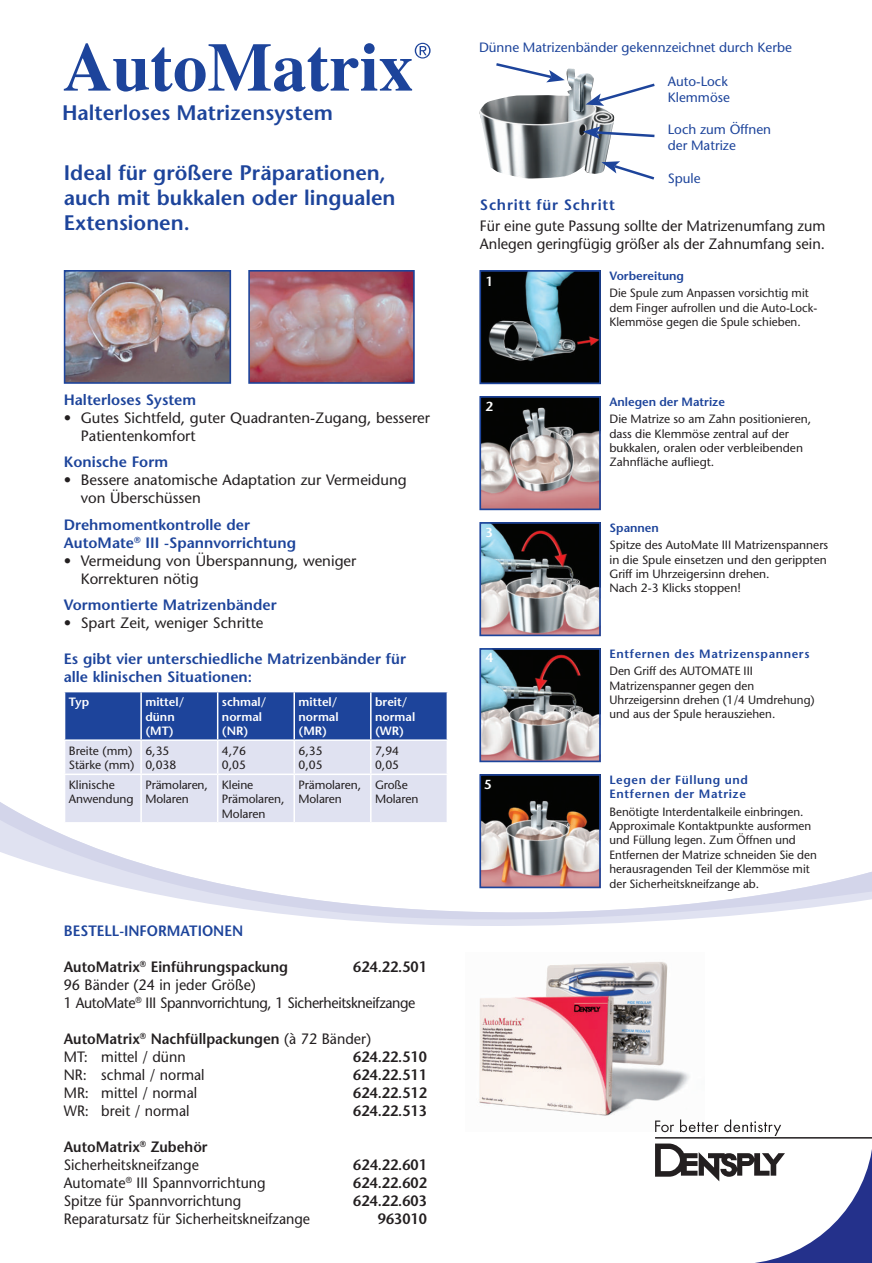
<style>
.page{position:relative;width:872px;height:1263px;background:#fff}
.page>*{position:absolute;margin:0;border:0;box-sizing:border-box;transform-origin:0 0}
.t1{font:600 21px/25.2px "Stone Sans";color:#1d449b}
.t2{font:15px/18px "Stone Sans";color:#231f20}
.t3{font:15px/18px "Stone Sans";color:#231f20;scale:.95 1}
.t4{font:600 15px/18px "Stone Sans";color:#1d449b}
.t5{font:600 15px/18px "Stone Sans";color:#231f20;scale:.95 1}
.t6{font:15px/18px "Stone Sans";letter-spacing:-.025em;color:#231f20;scale:.95 1}
.t7{font:600 15px "Stone Sans";color:#1d449b;scale:.95 1}
.t8{font:600 15px "Stone Sans";letter-spacing:.05em;color:#1d449b}
.t9{font:13.5px/16.2px "Stone Sans";color:#1d449b}
.t10{font:600 13.05px "Stone Sans";color:#fff}
.t11{font:12px/14.4px "Stone Sans";color:#231f20}
.t12{font:600 12px/14.4px "Stone Sans";color:#fff}
.t13{font:600 12px/14.4px "Stone Sans";letter-spacing:.05em;color:#1d449b}
.t14{font:600 12px "Stone Sans";color:#1d449b}
.s1{font-weight:400}
.s2{font-weight:600}
</style>
<div class="page">
<svg style="left:0;top:802px;width:872px;height:124px"></svg>
<svg style="left:65px;top:692px;width:381px;height:130px;background:#98a7d1"></svg>
<hr style="left:140px;top:692px;width:2px;height:47px;background:#fff">
<hr style="left:217px;top:692px;width:1px;height:47px;background:#fff">
<hr style="left:293px;top:692px;width:2px;height:47px;background:#fff">
<hr style="left:370px;top:692px;width:1px;height:47px;background:#fff">
<hr style="left:64px;top:739px;width:77px;height:2px;background:#fff">
<hr style="left:141px;top:739px;width:77px;height:2px;background:#fff">
<hr style="left:140px;top:741px;width:2px;height:32px;background:#fff">
<hr style="left:218px;top:739px;width:76px;height:2px;background:#fff">
<hr style="left:217px;top:741px;width:1px;height:32px;background:#fff">
<hr style="left:294px;top:739px;width:77px;height:2px;background:#fff">
<hr style="left:293px;top:741px;width:2px;height:32px;background:#fff">
<hr style="left:371px;top:739px;width:77px;height:2px;background:#fff">
<hr style="left:370px;top:741px;width:1px;height:32px;background:#fff">
<hr style="left:64px;top:773px;width:77px;height:2px;background:#fff">
<hr style="left:64px;top:775px;width:1px;height:47px;background:#fff">
<hr style="left:141px;top:773px;width:77px;height:2px;background:#fff">
<hr style="left:140px;top:775px;width:2px;height:47px;background:#fff">
<hr style="left:218px;top:773px;width:76px;height:2px;background:#fff">
<hr style="left:217px;top:775px;width:1px;height:47px;background:#fff">
<hr style="left:294px;top:773px;width:77px;height:2px;background:#fff">
<hr style="left:293px;top:775px;width:2px;height:47px;background:#fff">
<hr style="left:371px;top:773px;width:77px;height:2px;background:#fff">
<hr style="left:370px;top:775px;width:1px;height:47px;background:#fff">
<hr style="left:446px;top:775px;width:2px;height:47px;background:#fff">
<hr style="left:64px;top:822px;width:77px;height:2px;background:#fff">
<hr style="left:141px;top:822px;width:77px;height:2px;background:#fff">
<hr style="left:218px;top:822px;width:76px;height:2px;background:#fff">
<hr style="left:294px;top:822px;width:77px;height:2px;background:#fff">
<hr style="left:371px;top:822px;width:77px;height:2px;background:#fff">
<img style="left:479px;top:962px;width:211px;height:154px">
<img style="left:482px;top:777px;width:116px;height:108px">
<div style="left:479px;top:774px;width:122px;height:114px;border:2px solid #1d449b"></div>
<img style="left:482px;top:651px;width:116px;height:108px">
<div style="left:479px;top:648px;width:122px;height:114px;border:2px solid #1d449b"></div>
<img style="left:482px;top:525px;width:116px;height:108px">
<div style="left:479px;top:522px;width:122px;height:114px;border:2px solid #1d449b"></div>
<img style="left:482px;top:399px;width:116px;height:108px">
<div style="left:479px;top:396px;width:122px;height:114px;border:2px solid #1d449b"></div>
<img style="left:482px;top:273px;width:116px;height:108px">
<div style="left:479px;top:270px;width:122px;height:114px;border:2px solid #1d449b"></div>
<img style="left:251px;top:273px;width:161px;height:108px">
<div style="left:248px;top:270px;width:167px;height:114px;border:2px solid #1d449b"></div>
<img style="left:67px;top:273px;width:161px;height:108px">
<div style="left:64px;top:270px;width:167px;height:114px;border:2px solid #1d449b"></div>
<svg style="left:655px;top:1119px;width:217px;height:144px"></svg>
<svg style="left:479px;top:63px;width:176px;height:117px"></svg>
<svg style="left:64px;top:43px;width:366px;height:49px"></svg>
<h1 class="t1" style="left:62px;top:100px;width:272px">Halterloses Matrizensystem</h1>
<h1 class="t1" style="left:64px;top:160px;width:333px">Ideal für größere Präparationen, auch mit bukkalen oder lingualen<br>Extensionen.</h1>
<p class="t4" style="left:64px;top:390px;width:134px">Halterloses System</p>
<p class="t2" style="left:81px;top:408px;width:351px;text-indent:-17px">• Gutes Sichtfeld, guter Quadranten-Zugang, besserer<br>Patientenkomfort</p>
<p class="t4" style="left:64px;top:453px;width:106px">Konische Form</p>
<p class="t2" style="left:81px;top:471px;width:327px;text-indent:-17px">• Bessere anatomische Adaptation zur Vermeidung von Überschüssen</p>
<p class="t4" style="left:64px;top:515px;width:234px">Drehmomentkontrolle der<br>AutoMate<sup>®</sup> III -Spannvorrichtung</p>
<p class="t2" style="left:81px;top:551px;width:277px;text-indent:-17px">• Vermeidung von Überspannung, weniger<br>Korrekturen nötig</p>
<p class="t4" style="left:64px;top:596px;width:214px">Vormontierte Matrizenbänder</p>
<p class="t2" style="left:64px;top:614px;width:201px">• Spart Zeit, weniger Schritte</p>
<p class="t4" style="left:64px;top:650px;width:344px">Es gibt vier unterschiedliche Matrizenbänder für alle klinischen Situationen:</p>
<p class="t12" style="left:69px;top:695px;width:22px">Typ</p>
<p class="t12" style="left:145px;top:695px;width:40px">mittel/ dünn (MT)</p>
<p class="t12" style="left:222px;top:695px;width:46px">schmal/ normal (NR)</p>
<p class="t12" style="left:298px;top:695px;width:42px;text-align:justify">mittel/ normal (MR)</p>
<p class="t12" style="left:375px;top:695px;width:42px">breit/ normal (WR)</p>
<p class="t11" style="left:69px;top:743px;width:67px">Breite (mm)<br>Stärke (mm)</p>
<p class="t11" style="left:145px;top:743px;width:32px">6,35<br>0,038</p>
<p class="t11" style="left:222px;top:743px;width:26px">4,76<br>0,05</p>
<p class="t11" style="left:298px;top:743px;width:26px">6,35<br>0,05</p>
<p class="t11" style="left:375px;top:743px;width:26px">7,94<br>0,05</p>
<p class="t11" style="left:69px;top:777px;width:66px">Klinische<br>Anwendung</p>
<p class="t11" style="left:145px;top:777px;width:64px">Prämolaren,<br>Molaren</p>
<p class="t11" style="left:222px;top:777px;width:64px">Kleine<br>Prämolaren,<br>Molaren</p>
<p class="t11" style="left:298px;top:777px;width:64px">Prämolaren,<br>Molaren</p>
<p class="t11" style="left:375px;top:777px;width:45px">Große<br>Molaren</p>
<p class="t7" style="left:64px;top:922px;width:190px">BESTELL-INFORMATIONEN</p>
<p class="t5" style="left:64px;top:958px;width:238px">AutoMatrix<sup>®</sup> Einführungspackung</p>
<p class="t5" style="left:353px;top:958px;width:79px">624.22.501</p>
<p class="t6" style="left:64px;top:976px;width:372px">96 Bänder (24 in jeder Größe)<br>1 AutoMate<sup>®</sup> III Spannvorrichtung, 1 Sicherheitskneifzange</p>
<p class="t5" style="left:64px;top:1030px;width:325px">AutoMatrix<sup>®</sup> Nachfüllpackungen <span class="s1">(à 72 Bänder)<br>MT: mittel / dünn</span></p>
<p class="t5" style="left:353px;top:1048px;width:79px">624.22.510</p>
<p class="t3" style="left:64px;top:1066px;width:150px">NR: schmal / normal</p>
<p class="t5" style="left:353px;top:1066px;width:79px">624.22.511</p>
<p class="t3" style="left:64px;top:1084px;width:142px">MR: mittel / normal</p>
<p class="t5" style="left:353px;top:1084px;width:79px">624.22.512</p>
<p class="t3" style="left:64px;top:1102px;width:134px">WR: breit / normal</p>
<p class="t5" style="left:353px;top:1102px;width:79px">624.22.513</p>
<p class="t3" style="left:64px;top:1138px;width:153px"><span class="s2">AutoMatrix</span><sup>®</sup> <span class="s2">Zubehör<br></span>Sicherheitskneifzange</p>
<p class="t5" style="left:353px;top:1156px;width:79px">624.22.601</p>
<p class="t3" style="left:64px;top:1174px;width:214px">Automate<sup>®</sup> III Spannvorrichtung</p>
<p class="t5" style="left:353px;top:1174px;width:79px">624.22.602</p>
<p class="t3" style="left:64px;top:1192px;width:188px">Spitze für Spannvorrichtung</p>
<p class="t5" style="left:353px;top:1192px;width:79px">624.22.603</p>
<p class="t3" style="left:64px;top:1210px;width:261px">Reparatursatz für Sicherheitskneifzange</p>
<p class="t5" style="left:378px;top:1210px;width:53px">963010</p>
<p class="t9" style="left:479px;top:39px;width:314px">Dünne Matrizenbänder gekennzeichnet durch Kerbe</p>
<p class="t9" style="left:668px;top:73px;width:64px">Auto-Lock<br>Klemmöse</p>
<p class="t9" style="left:668px;top:121px;width:105px">Loch zum Öffnen der Matrize</p>
<p class="t9" style="left:668px;top:170px;width:34px">Spule</p>
<p class="t8" style="left:480px;top:196px;width:136px">Schritt für Schritt</p>
<p class="t2" style="left:480px;top:217px;width:347px">Für eine gute Passung sollte der Matrizenumfang zum<br>Anlegen geringfügig größer als der Zahnumfang sein.</p>
<p class="t10" style="left:485px;top:274px;width:9px">1</p>
<p class="t14" style="left:609px;top:268px;width:76px">Vorbereitung</p>
<p class="t11" style="left:609px;top:286px;width:209px">Die Spule zum Anpassen vorsichtig mit dem Finger aufrollen und die Auto-Lock-<br>Klemmöse gegen die Spule schieben.</p>
<p class="t10" style="left:485px;top:399px;width:9px">2</p>
<p class="t14" style="left:609px;top:394px;width:117px">Anlegen der Matrize</p>
<p class="t11" style="left:609px;top:412px;width:203px">Die Matrize so am Zahn positionieren, dass die Klemmöse zentral auf der bukkalen, oralen oder verbleibenden<br>Zahnfläche aufliegt.</p>
<p class="t10" style="left:485px;top:524px;width:9px">3</p>
<p class="t14" style="left:609px;top:520px;width:51px">Spannen</p>
<p class="t11" style="left:609px;top:538px;width:220px">Spitze des AutoMate III Matrizenspanners in die Spule einsetzen und den gerippten Griff im Uhrzeigersinn drehen.<br>Nach 2-3 Klicks stoppen!</p>
<p class="t10" style="left:485px;top:649px;width:9px">4</p>
<p class="t13" style="left:609px;top:646px;width:201px">Entfernen des Matrizenspanners</p>
<p class="t11" style="left:609px;top:664px;width:207px">Den Griff des AUTOMATE III<br>Matrizenspanner gegen den<br>Uhrzeigersinn drehen (1/4 Umdrehung) und aus der Spule herausziehen.</p>
<p class="t10" style="left:484px;top:776px;width:9px">5</p>
<p class="t13" style="left:609px;top:772px;width:140px">Legen der Füllung und<br>Entfernen der Matrize</p>
<p class="t11" style="left:609px;top:804px;width:209px">Benötigte Interdentalkeile einbringen.<br>Approximale Kontaktpunkte ausformen und Füllung legen. Zum Öffnen und Entfernen der Matrize schneiden Sie den herausragenden Teil der Klemmöse mit der Sicherheitskneifzange ab.</p>
</div>
